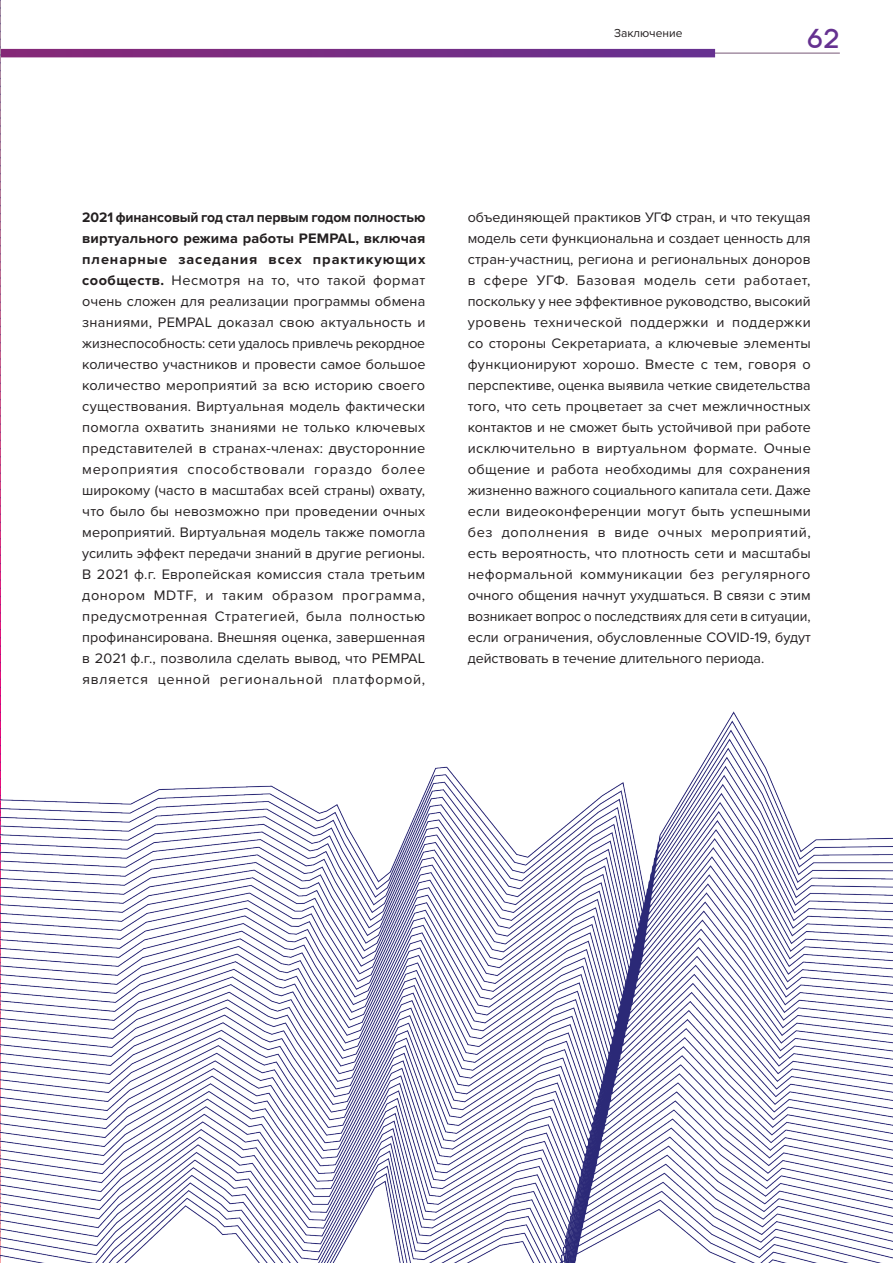
<style>
.page{position:relative;width:893px;height:1263px;background:#fff}
.page>*{position:absolute;margin:0;border:0;box-sizing:border-box;transform-origin:0 0}
.t1{font:27px "Code Pro LC";color:#653190}
.Body_text{font:14.25px/21px "Proxima Nova";letter-spacing:.005em;color:#231f20;text-align:justify}
.t2{font:12px "Proxima Nova";color:#231f20}
.s1{font-weight:700}
</style>
<div class="page">
<hr style="left:0;top:52px;width:840px;height:2px;background:#a48ea3">
<svg style="left:1px;top:49px;width:714px;height:8px;background:#762c83"></svg>
<img style="left:0;top:0;width:1px;height:712px">
<img style="left:0;top:712px;width:893px;height:551px">
<p class="t2" style="left:614px;top:24px;width:70px">Заключение</p>
<h1 class="t1" style="left:807px;top:23px;width:34px">62</h1>
<p class="Body_text" style="left:82px;top:206px;width:345px"><span class="s1">2021 финансовый год стал первым годом полностью виртуального режима работы PEMPAL, включая пленарные заседания всех практикующих сообществ.</span> Несмотря на то, что такой формат очень сложен для реализации программы обмена знаниями, PEMPAL доказал свою актуальность и жизнеспособность: сети удалось привлечь рекордное количество участников и провести самое большое количество мероприятий за всю историю своего существования. Виртуальная модель фактически помогла охватить знаниями не только ключевых представителей в странах-членах: двусторонние мероприятия способствовали гораздо более широкому (часто в масштабах всей страны) охвату, что было бы невозможно при проведении очных мероприятий. Виртуальная модель также помогла усилить эффект передачи знаний в другие регионы.<br>В 2021 ф.г. Европейская комиссия стала третьим донором MDTF, и таким образом программа, предусмотренная Стратегией, была полностью профинансирована. Внешняя оценка, завершенная в 2021 ф.г., позволила сделать вывод, что PEMPAL является ценной региональной платформой,</p>
<p class="Body_text" style="left:468px;top:206px;width:345px">объединяющей практиков УГФ стран, и что текущая модель сети функциональна и создает ценность для стран-участниц, региона и региональных доноров в сфере УГФ. Базовая модель сети работает, поскольку у нее эффективное руководство, высокий уровень технической поддержки и поддержки со стороны Секретариата, а ключевые элементы функционируют хорошо. Вместе с тем, говоря о перспективе, оценка выявила четкие свидетельства того, что сеть процветает за счет межличностных контактов и не сможет быть устойчивой при работе исключительно в виртуальном формате. Очные общение и работа необходимы для сохранения жизненно важного социального капитала сети. Даже если видеоконференции могут быть успешными без дополнения в виде очных мероприятий, есть вероятность, что плотность сети и масштабы неформальной коммуникации без регулярного очного общения начнут ухудшаться. В связи с этим возникает вопрос о последствиях для сети в ситуации, если ограничения, обусловленные COVID-19, будут действовать в течение длительного периода.</p>
</div>
